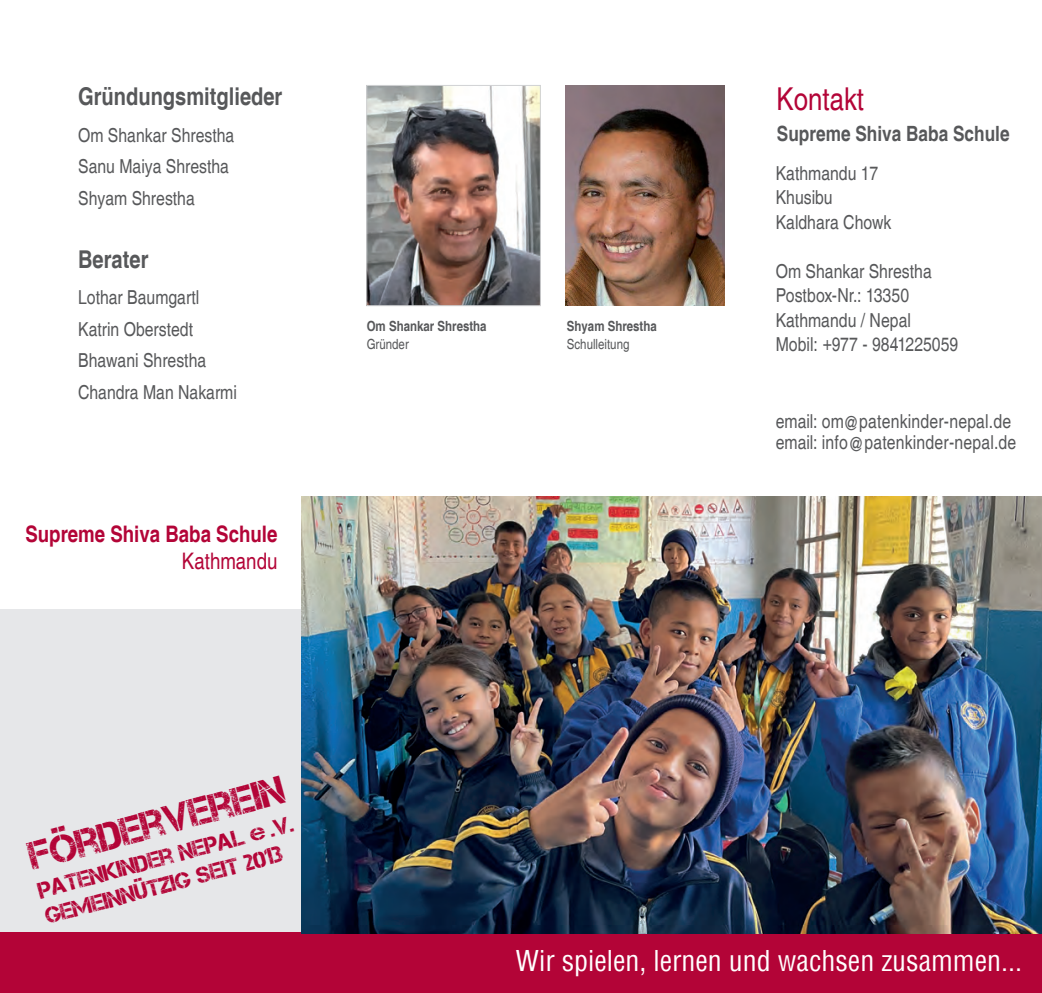
<style>
.page{position:relative;width:1042px;height:993px;background:#fff}
.page>*{position:absolute;margin:0;border:0;box-sizing:border-box;transform-origin:0 0}
.t1{font:39.38px "Captureit";color:#b30437}
.t2{font:condensed 31.5px "Helvetica";color:#b30437}
.t3{font:condensed 28px "Helvetica";color:#fff}
.t4{font:700 condensed 24.5px "Helvetica";color:#57585a}
.t5{font:22.75px "Captureit";color:#b30437}
.t6{font:700 condensed 22.75px "Helvetica";color:#b30437}
.t7{font:condensed 22.75px "Helvetica";color:#b30437}
.t8{font:700 condensed 21px "Helvetica";color:#57585a}
.Fließtext{font:condensed 19.25px/24.5px "Helvetica";color:#57585a}
.t9{font:700 condensed 14px "Helvetica";color:#57585a}
.t10{font:condensed 14px "Helvetica";color:#57585a}
</style>
<div class="page">
<div style="left:0;top:609px;width:308px;height:336px;background:#e6e7e9"></div>
<div style="left:0;top:932px;width:1042px;height:60px;background:#b30437"></div>
<img style="left:566px;top:85px;width:158px;height:220px">
<img style="left:368px;top:87px;width:171px;height:217px">
<div style="left:366px;top:85px;width:175px;height:221px;border:1px solid #d1d2d4"></div>
<img style="left:301px;top:496px;width:741px;height:437px">
<p class="t4" style="left:78px;top:82px;width:206px">Gründungsmitglieder</p>
<p class="Fließtext" style="left:78px;top:123px;width:158px">Om Shankar Shrestha</p>
<p class="Fließtext" style="left:78px;top:154px;width:152px">Sanu Maiya Shrestha</p>
<p class="Fließtext" style="left:78px;top:186px;width:118px">Shyam Shrestha</p>
<p class="t4" style="left:78px;top:244px;width:72px">Berater</p>
<p class="Fließtext" style="left:78px;top:285px;width:123px">Lothar Baumgartl</p>
<p class="Fließtext" style="left:78px;top:317px;width:116px">Katrin Oberstedt</p>
<p class="Fließtext" style="left:78px;top:348px;width:130px">Bhawani Shrestha</p>
<p class="Fließtext" style="left:78px;top:380px;width:160px">Chandra Man Nakarmi</p>
<p class="t6" style="left:25px;top:520px;width:253px">Supreme Shiva Baba Schule</p>
<p class="t7" style="left:182px;top:548px;width:97px">Kathmandu</p>
<p class="t9" style="left:367px;top:318px;width:121px">Om Shankar Shrestha</p>
<p class="t10" style="left:367px;top:335px;width:44px">Gründer</p>
<p class="t9" style="left:567px;top:318px;width:91px">Shyam Shrestha</p>
<p class="t10" style="left:567px;top:335px;width:64px">Schulleitung</p>
<p class="t2" style="left:776px;top:80px;width:89px">Kontakt</p>
<p class="t8" style="left:777px;top:121px;width:234px">Supreme Shiva Baba Schule</p>
<p class="Fließtext" style="left:776px;top:161px;width:104px">Kathmandu 17</p>
<p class="Fließtext" style="left:776px;top:185px;width:59px">Khusibu</p>
<p class="Fließtext" style="left:776px;top:210px;width:117px">Kaldhara Chowk</p>
<p class="Fließtext" style="left:776px;top:259px;width:158px">Om Shankar Shrestha</p>
<p class="Fließtext" style="left:776px;top:283px;width:137px">Postbox-Nr.: 13350<br>Kathmandu / Nepal</p>
<p class="Fließtext" style="left:776px;top:332px;width:184px">Mobil: +977 - 9841225059</p>
<p class="Fließtext" style="left:776px;top:409px;width:237px">email: om@patenkinder-nepal.de</p>
<p class="Fließtext" style="left:776px;top:430px;width:242px">email: info@patenkinder-nepal.de</p>
<p class="t1" style="left:24px;top:835px;width:265px;rotate:-15deg">Förderverein</p>
<p class="t5" style="left:35px;top:878px;width:265px;rotate:-15deg">Patenkinder Nepal .V.</p>
<p class="t5" style="left:42px;top:904px;width:246px;rotate:-15deg">Gemeinnützig seit 2013</p>
<p class="t3" style="left:516px;top:942px;width:508px">Wir spielen, lernen und wachsen zusammen...</p>
</div>
